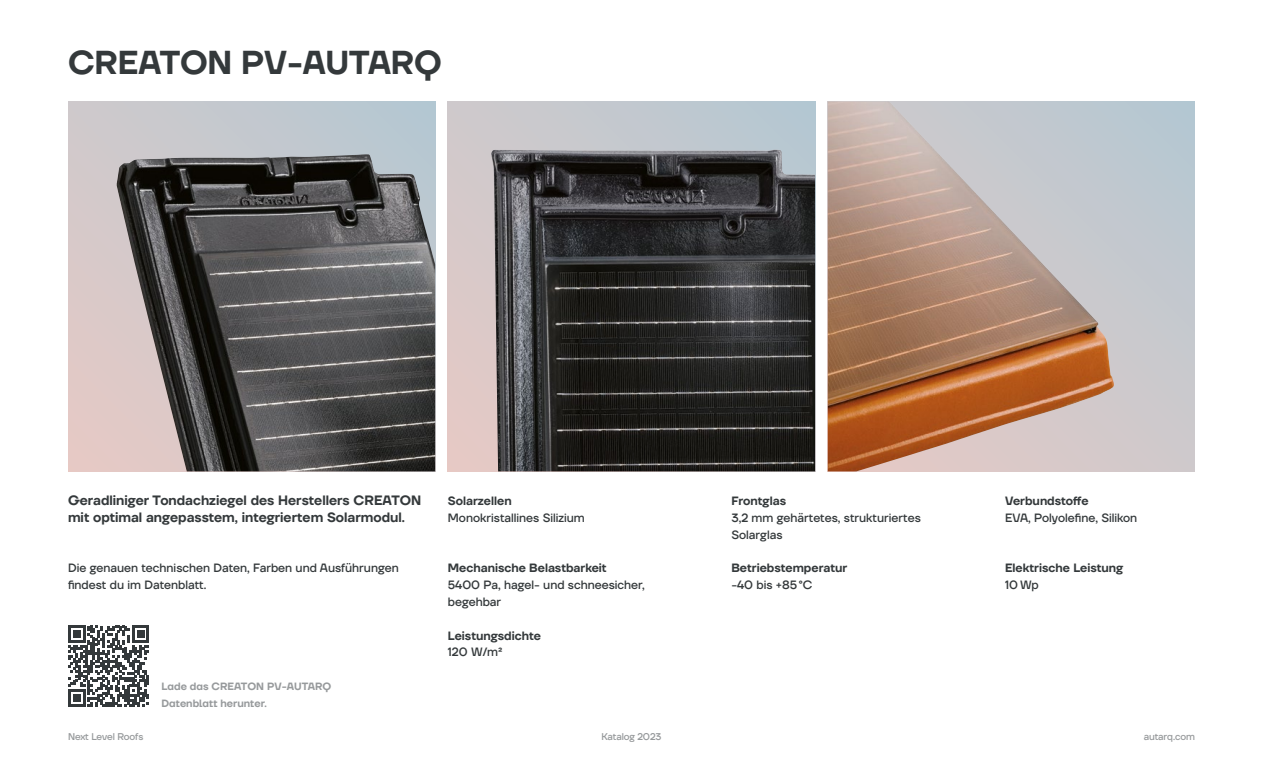
<style>
.page{position:relative;width:1263px;height:766px;background:#fff}
.page>*{position:absolute;margin:0;border:0;box-sizing:border-box;transform-origin:0 0}
.t1{font:600 33px "TT Firs Neue";letter-spacing:-.005em;color:#34393b}
.t2{font:600 13.5px/16.8px "TT Firs Neue";color:#34393b}
.t3{font:500 12px/16.8px "TT Firs Neue";color:#34393b}
.t4{font:600 12px "TT Firs Neue";color:#34393b}
.t5{font:600 10.5px/16.8px "TT Firs Neue";color:#979a9c}
.t6{font:500 9.75px "TT Firs Neue";letter-spacing:-.01em;color:#979a9c}
</style>
<div class="page">
<svg style="left:448px;top:102px;width:367px;height:369px;background:#cdc8cb"></svg>
<div style="left:828px;top:101px;width:367px;height:370px;background:linear-gradient(to bottom,#b6c7d2,#d2c9cb)"></div>
<svg style="left:68px;top:101px;width:367px;height:370px;background:#cdc8cb"></svg>
<img style="left:828px;top:101px;width:286px;height:370px">
<img style="left:116px;top:154px;width:319px;height:317px">
<img style="left:491px;top:150px;width:324px;height:321px">
<svg style="left:68px;top:625px;width:81px;height:81px"></svg>
<h1 class="t1" style="left:68px;top:40px;width:375px">CREATON PV-AUTARQ</h1>
<p class="t2" style="left:68px;top:491px;width:355px">Geradliniger Tondachziegel des Herstellers CREATON mit optimal angepasstem, integriertem Solarmodul.</p>
<p class="t3" style="left:68px;top:559px;width:332px">Die genauen technischen Daten, Farben und Ausführungen findest du im Datenblatt.</p>
<p class="t5" style="left:162px;top:677px;width:171px">Lade das CREATON PV-AUTARQ<br>Datenblatt herunter.</p>
<p class="t4" style="left:448px;top:492px;width:65px">Solarzellen</p>
<p class="t3" style="left:448px;top:509px;width:138px">Monokristallines Silizium</p>
<p class="t4" style="left:448px;top:559px;width:160px">Mechanische Belastbarkeit</p>
<p class="t3" style="left:448px;top:576px;width:198px">5400 Pa, hagel- und schneesicher, begehbar</p>
<p class="t4" style="left:448px;top:627px;width:95px">Leistungsdichte</p>
<p class="t3" style="left:448px;top:643px;width:56px">120 W/m2</p>
<p class="t4" style="left:731px;top:492px;width:56px">Frontglas</p>
<p class="t3" style="left:731px;top:509px;width:191px">3,2 mm gehärtetes, strukturiertes<br>Solarglas</p>
<p class="t4" style="left:731px;top:559px;width:118px">Betriebstemperatur</p>
<p class="t3" style="left:731px;top:576px;width:82px">-40 bis +85 °C</p>
<p class="t4" style="left:1005px;top:492px;width:85px">Verbundstoffe</p>
<p class="t3" style="left:1005px;top:509px;width:134px">EVA, Polyolefine, Silikon</p>
<p class="t4" style="left:1005px;top:559px;width:120px">Elektrische Leistung</p>
<p class="t3" style="left:1005px;top:576px;width:35px">10 Wp</p>
<p class="t6" style="left:68px;top:730px;width:77px">Next Level Roofs</p>
<p class="t6" style="left:601px;top:730px;width:62px">Katalog 2023</p>
<p class="t6" style="left:1144px;top:730px;width:53px">autarq.com</p>
</div>
